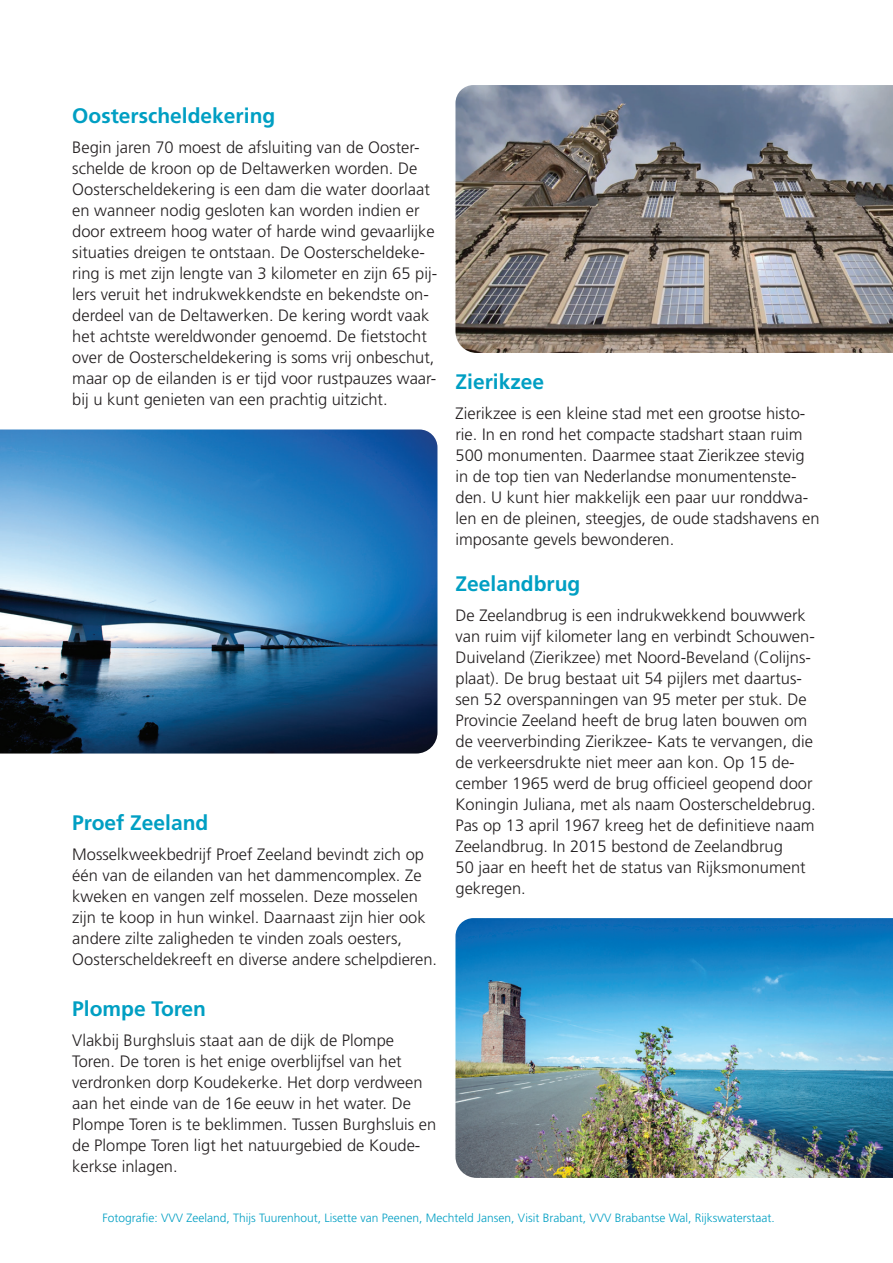
<style>
.page{position:relative;width:893px;height:1263px;background:#fff}
.page>*{position:absolute;margin:0;border:0;box-sizing:border-box;transform-origin:0 0}
.t1{font:700 21px "Frutiger LT Std";color:#009fc3}
.t2{font:300 16.5px/21px "Frutiger LT Std";color:#231f20}
.t3{font:300 12px "Frutiger LT Std";color:#009fc3}
</style>
<div class="page">
<img style="left:0;top:429px;width:437px;height:324px">
<img style="left:455px;top:85px;width:438px;height:268px">
<img style="left:455px;top:918px;width:438px;height:260px">
<p class="t1" style="left:72px;top:103px;width:205px">Oosterscheldekering</p>
<p class="t2" style="left:72px;top:137px;width:366px">Begin jaren 70 moest de afsluiting van de Ooster&shy;schelde de kroon op de Deltawerken worden. De Oosterscheldekering is een dam die water doorlaat en wanneer nodig gesloten kan worden indien er door extreem hoog water of harde wind gevaarlijke situaties dreigen te ontstaan. De Oosterscheldeke&shy;ring is met zijn lengte van 3 kilometer en zijn 65 pij&shy;lers veruit het indrukwekkendste en bekendste on&shy;derdeel van de Deltawerken. De kering wordt vaak het achtste wereldwonder genoemd. De fietstocht over de Oosterscheldekering is soms vrij onbeschut, maar op de eilanden is er tijd voor rustpauzes waar&shy;bij u kunt genieten van een prachtig uitzicht.</p>
<p class="t1" style="left:455px;top:369px;width:90px">Zierikzee</p>
<p class="t2" style="left:455px;top:403px;width:366px">Zierikzee is een kleine stad met een grootse histo&shy;rie. In en rond het compacte stadshart staan ruim 500 monumenten. Daarmee staat Zierikzee stevig in de top tien van Nederlandse monumentenste&shy;den. U kunt hier makkelijk een paar uur ronddwa&shy;len en de pleinen, steegjes, de oude stadshavens en imposante gevels bewonderen.</p>
<p class="t1" style="left:455px;top:572px;width:126px">Zeelandbrug</p>
<p class="t2" style="left:455px;top:605px;width:362px">De Zeelandbrug is een indrukwekkend bouwwerk van ruim vijf kilometer lang en verbindt Schouwen-Duiveland (Zierikzee) met Noord-Beveland (Colijns&shy;plaat). De brug bestaat uit 54 pijlers met daartus&shy;sen 52 overspanningen van 95 meter per stuk. De Provincie Zeeland heeft de brug laten bouwen om de veerverbinding Zierikzee- Kats te vervangen, die de verkeersdrukte niet meer aan kon. Op 15 de&shy;cember 1965 werd de brug officieel geopend door Koningin Juliana, met als naam Oosterscheldebrug.<br>Pas op 13 april 1967 kreeg het de definitieve naam Zeelandbrug. In 2015 bestond de Zeelandbrug<br>50 jaar en heeft het de status van Rijksmonument gekregen.</p>
<p class="t1" style="left:72px;top:810px;width:138px">Proef Zeeland</p>
<p class="t2" style="left:72px;top:844px;width:366px">Mosselkweekbedrijf Proef Zeeland bevindt zich op één van de eilanden van het dammencomplex. Ze kweken en vangen zelf mosselen. Deze mosselen zijn te koop in hun winkel. Daarnaast zijn hier ook andere zilte zaligheden te vinden zoals oesters, Oosterscheldekreeft en diverse andere schelpdieren.</p>
<p class="t1" style="left:72px;top:996px;width:135px">Plompe Toren</p>
<p class="t2" style="left:72px;top:1030px;width:366px">Vlakbij Burghsluis staat aan de dijk de Plompe Toren. De toren is het enige overblijfsel van het verdronken dorp Koudekerke. Het dorp verdween aan het einde van de 16e eeuw in het water. De Plompe Toren is te beklimmen. Tussen Burghsluis en de Plompe Toren ligt het natuurgebied de Koude&shy;kerkse inlagen.</p>
<p class="t3" style="left:102px;top:1211px;width:674px">Fotografie: VVV Zeeland, Thijs Tuurenhout, Lisette van Peenen, Mechteld Jansen, Visit Brabant, VVV Brabantse Wal, Rijkswaterstaat.</p>
</div>
